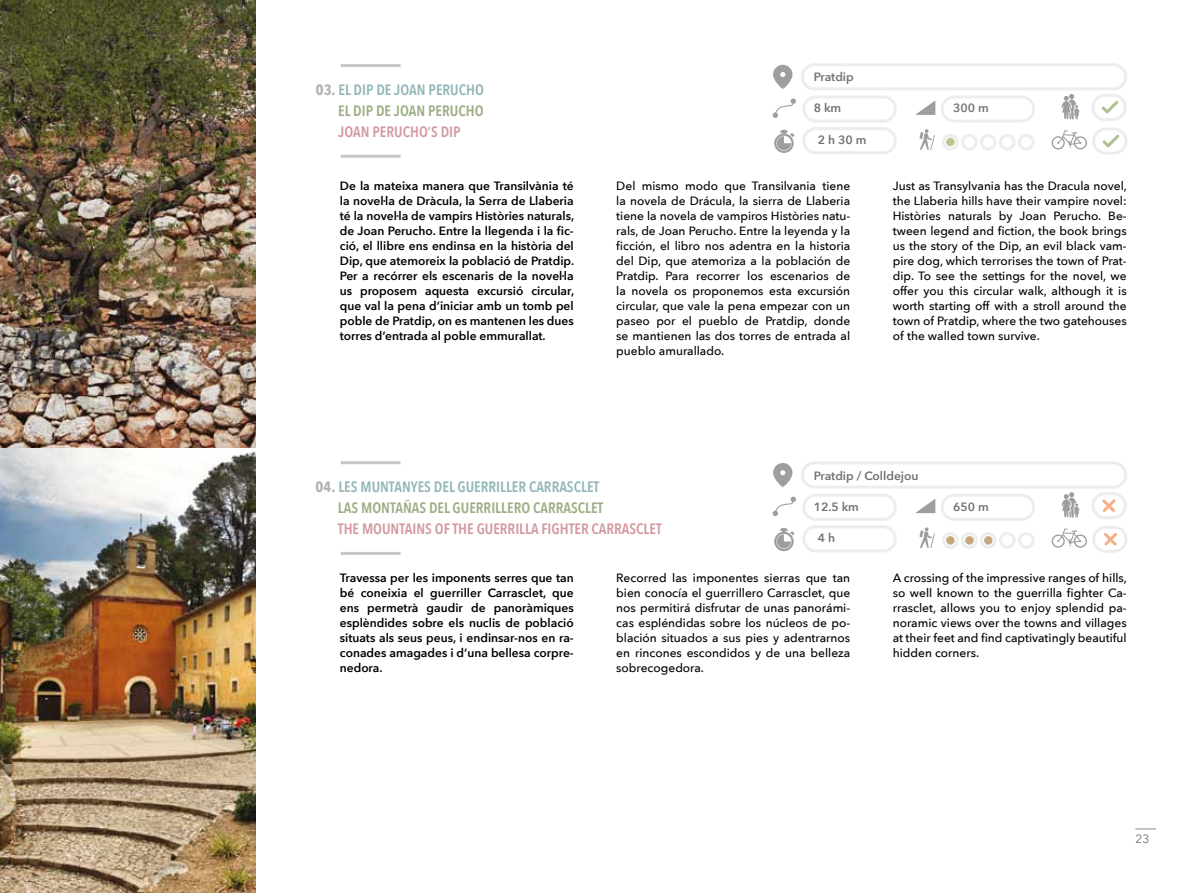
<style>
.page{position:relative;width:1191px;height:893px;background:#fff}
.page>*{position:absolute;margin:0;border:0;box-sizing:border-box;transform-origin:0 0}
.t1{font:600 15px "Avenir Next Condensed";color:#d399a1}
.t2{font:600 15px "Avenir Next Condensed";color:#93b6b7}
.t3{font:600 15px "Avenir Next Condensed";color:#9dad84}
.t4{font:500 12px/15px "Avenir Next";color:#000;text-align:justify}
.t5{font:600 12px/15px "Avenir Next";color:#000;text-align:justify}
.t6{font:600 12px "Avenir Next";color:#707172}
.t7{font:12px "Avenir Next";color:#707172}
.s1{font-weight:700;color:#b1b3b4}
.s2{font-weight:700;color:#fff}
</style>
<div class="page">
<hr style="left:1135px;top:828px;width:21px;height:2px;background:#b1b3b4">
<hr style="left:341px;top:64px;width:59px;height:3px;background:#c6c7c8">
<hr style="left:341px;top:155px;width:59px;height:3px;background:#c6c7c8">
<hr style="left:341px;top:461px;width:59px;height:3px;background:#c6c7c8">
<hr style="left:341px;top:552px;width:59px;height:3px;background:#c6c7c8">
<svg style="left:772px;top:63px;width:355px;height:92px"></svg>
<svg style="left:772px;top:462px;width:355px;height:91px"></svg>
<img style="left:0;top:0;width:255px;height:893px">
<div style="left:946px;top:536px;width:8px;height:9px;background:#c8a77f;border-radius:50%"></div>
<div style="left:965px;top:536px;width:8px;height:9px;background:#c8a77f;border-radius:50%"></div>
<div style="left:984px;top:536px;width:8px;height:9px;background:#c8a77f;border-radius:50%"></div>
<p class="t2" style="left:316px;top:77px;width:170px"><span class="s1">03.</span> EL DIP DE JOAN PERUCHO</p>
<p class="t3" style="left:316px;top:98px;width:169px"><span class="s2">01.</span> EL DIP DE JOAN PERUCHO</p>
<p class="t1" style="left:316px;top:119px;width:146px"><span class="s2">01.</span> JOAN PERUCHO’S DIP</p>
<p class="t6" style="left:813px;top:67px;width:41px">Pratdip</p>
<p class="t6" style="left:813px;top:98px;width:29px">8 km</p>
<p class="t6" style="left:817px;top:130px;width:50px">2 h 30 m</p>
<p class="t6" style="left:953px;top:98px;width:37px">300 m</p>
<p class="t5" style="left:340px;top:178px;width:236px">De la mateixa manera que Transilvània té la noveŀla de Dràcula, la Serra de Llaberia té la noveŀla de vampirs Històries naturals, de Joan Perucho. Entre la llegenda i la fic&shy;ció, el llibre ens endinsa en la història del Dip, que atemoreix la població de Pratdip.<br>Per a recórrer els escenaris de la noveŀla us proposem aquesta excursió circular, que val la pena d’iniciar amb un tomb pel poble de Pratdip, on es mantenen les dues torres d’entrada al poble emmurallat.</p>
<p class="t4" style="left:616px;top:178px;width:235px">Del mismo modo que Transilvania tiene la novela de Drácula, la sierra de Llaberia tiene la novela de vampiros H istòries natu&shy;rals, de Joan Perucho. Entre la leyenda y la ficción, el libro nos adentra en la historia del Dip, que atemoriza a la población de Pratdip. Para recorrer los escenarios de la novela os proponemos esta excursión circular, que vale la pena empezar con un paseo por el pueblo de Pratdip, donde se mantienen las dos torres de entrada al pueblo amurallado.</p>
<p class="t4" style="left:892px;top:178px;width:236px">Just as Transylvania has the Dracula novel, the Llaberia hills have their vampire novel:<br>H istòries naturals by Joan Perucho. Be&shy;tween legend and fiction, the book brings us the story of the Dip, an evil black vam&shy;pire dog, which terrorises the town of Prat&shy;dip. To see the settings for the novel, we offer you this circular walk, although it is worth starting off with a stroll around the town of Pratdip, where the two gatehouses of the walled town survive.</p>
<p class="t2" style="left:316px;top:474px;width:285px"><span class="s1">04.</span> LES MUNTANYES DEL GUERRILLER CARRASCLET</p>
<p class="t3" style="left:316px;top:495px;width:289px"><span class="s2">01.</span> LAS MONTAÑAS DEL GUERRILLERO CARRASCLET</p>
<p class="t1" style="left:316px;top:516px;width:348px"><span class="s2">01.</span> THE MOUNTAINS OF THE GUERRILLA FIGHTER CARRASCLET</p>
<p class="t6" style="left:813px;top:465px;width:106px">Pratdip / Colldejou</p>
<p class="t6" style="left:813px;top:496px;width:47px">12.5 km</p>
<p class="t6" style="left:817px;top:528px;width:19px">4 h</p>
<p class="t6" style="left:953px;top:496px;width:37px">650 m</p>
<p class="t5" style="left:340px;top:570px;width:235px">Travessa per les imponents serres que tan bé coneixia el guerriller Carrasclet, que ens permetrà gaudir de panoràmiques esplèndides sobre els nuclis de població situats als seus peus, i endinsar-nos en ra&shy;conades amagades i d’una bellesa corpre&shy;nedora.</p>
<p class="t4" style="left:616px;top:570px;width:235px">Recorred las imponentes sierras que tan bien conocía el guerrillero Carrasclet, que nos permitirá disfrutar de unas panorámi&shy;cas espléndidas sobre los núcleos de po&shy;blación situados a sus pies y adentrarnos en rincones escondidos y de una belleza sobrecogedora.</p>
<p class="t4" style="left:892px;top:570px;width:236px">A crossing of the impressive ranges of hills, so well known to the guerrilla fighter Ca&shy;rrasclet, allows you to enjoy splendid pa&shy;noramic views over the towns and villages at their feet and find captivatingly beautiful hidden corners.</p>
<p class="t7" style="left:1135px;top:829px;width:15px">23</p>
</div>
